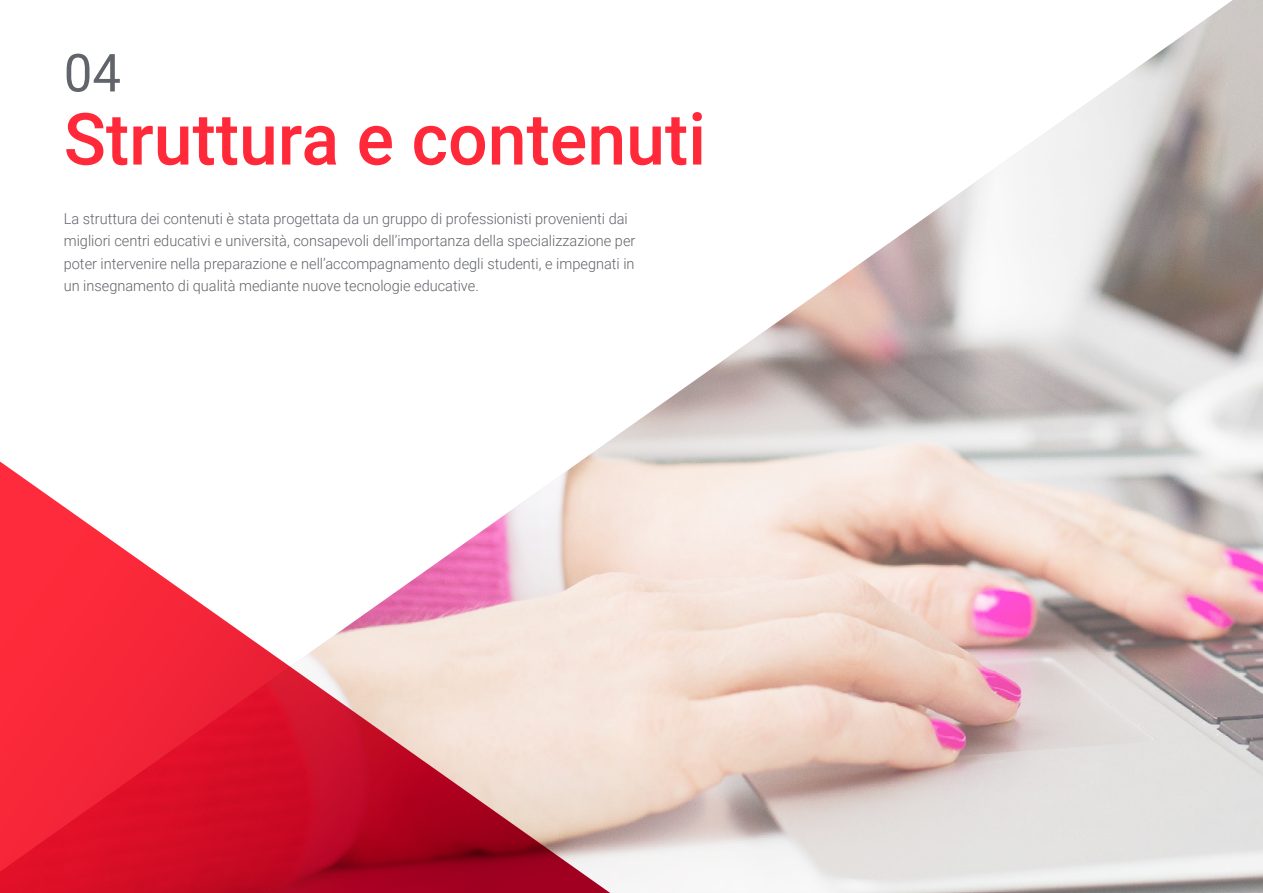
<style>
.page{position:relative;width:1263px;height:893px;background:#fff}
.page>*{position:absolute;margin:0;border:0;box-sizing:border-box;transform-origin:0 0}
.t1{font:500 72px "Roboto";color:#ff293a}
.t2{font:52.5px "Roboto";color:#61646a}
.t3{font:300 15px/22.5px "Roboto";color:#61646a}
</style>
<div class="page">
<img style="left:602px;top:0;width:661px;height:893px">
<svg style="left:0;top:446px;width:640px;height:447px"></svg>
<h2 class="t2" style="left:64px;top:36px;width:59px">04</h2>
<h1 class="t1" style="left:64px;top:89px;width:644px">Struttura e contenuti</h1>
<p class="t3" style="left:64px;top:207px;width:573px">La struttura dei contenuti è stata progettata da un gruppo di professionisti provenienti dai migliori centri educativi e università, consapevoli dell’importanza della specializzazione per poter intervenire nella preparazione e nell’accompagnamento degli studenti, e impegnati in un insegnamento di qualità mediante nuove tecnologie educative.</p>
</div>
